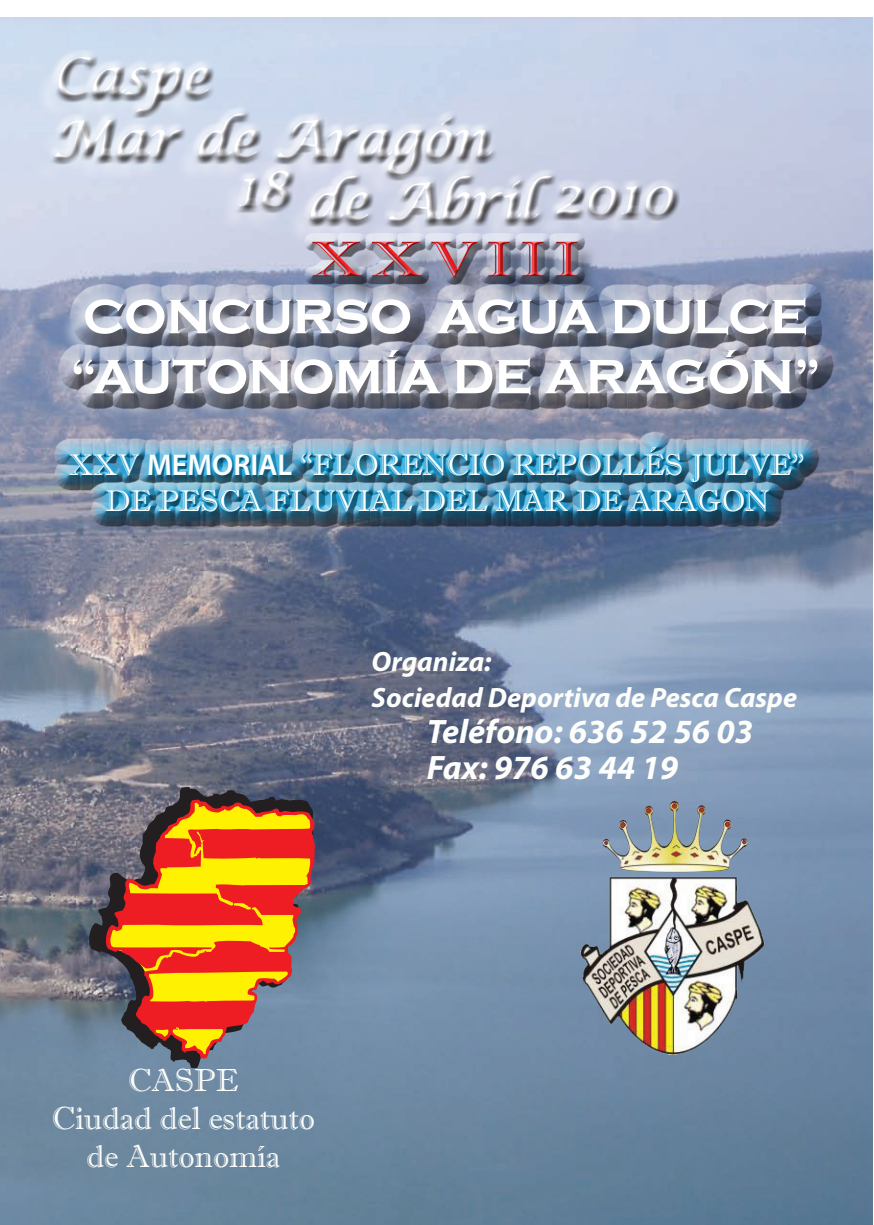
<style>
.page{position:relative;width:874px;height:1225px;background:#fff}
.page>*{position:absolute;margin:0;border:0;box-sizing:border-box;transform-origin:0 0}
.t1{font:italic 52px "Lucida Calligraphy";color:#fff}
.t2{font:700 50px/60px "Copperplate Gothic";color:#fff}
.t3{font:50px "Imprint MT Shadow";letter-spacing:.12em;color:#ee1e23;scale:1.29 1}
.t4{font:italic 700 34px/36px "Myriad Pro";color:#fdfefb}
.t5{font:32px/38.4px "Imprint MT Shadow";color:#fdfefb;text-align:center}
.t6{font:30px/36px "Imprint MT Shadow";color:#fdfefb;text-align:center}
.t7{font:italic 700 28px/36px "Myriad Pro";color:#fdfefb}
.s1{font-family:"Myriad Pro";font-weight:600;color:#fcfefd}
</style>
<div class="page">
<img style="left:0;top:17px;width:872px;height:1208px">
<svg style="left:88px;top:790px;width:223px;height:277px;background:#b1713f"></svg>
<div style="left:29px;top:59px;width:639px;height:187px;background:#fff;opacity:.75"></div>
<div style="left:41px;top:44px;width:642px;height:189px;background:#cbd7ec"></div>
<div style="left:49px;top:53px;width:631px;height:176px;background:#231f20;opacity:.75"></div>
<div style="left:48px;top:301px;width:764px;height:116px;background:#fff;opacity:.75"></div>
<div style="left:58px;top:283px;width:774px;height:116px;background:#fff;opacity:.75"></div>
<div style="left:58px;top:288px;width:774px;height:122px;background:#231f20;opacity:.75"></div>
<div style="left:54px;top:431px;width:764px;height:86px;background:#fff;opacity:.75"></div>
<div style="left:54px;top:437px;width:764px;height:90px;background:#231f20;opacity:.75"></div>
<div style="left:314px;top:244px;width:285px;height:56px;background:#231f20;opacity:.75"></div>
<div style="left:298px;top:228px;width:288px;height:61px;background:#fff;opacity:.75"></div>
<div style="left:304px;top:233px;width:281px;height:46px;background:#fff;opacity:.75"></div>
<div style="left:304px;top:237px;width:281px;height:48px;background:#231f20;opacity:.75"></div>
<img style="left:579px;top:800px;width:185px;height:255px">
<h1 class="t1" style="left:53px;top:46px;width:158px">Caspe</h1>
<h1 class="t1" style="left:53px;top:108px;width:437px">Mar de Aragón</h1>
<h1 class="t1" style="left:235px;top:170px;width:440px">18 de Abril 2010</h1>
<h2 class="t3" style="left:311px;top:230px;width:210px">XXVIII</h2>
<h2 class="t2" style="left:70px;top:287px;width:752px">CONCURSO AGUA DULCE “AUTONOMÍA DE ARAGÓN”</h2>
<p class="t6" style="left:69px;top:447px;width:736px">XXV <span class="s1">MEMORIAL</span> “FLORENCIO REPOLLÉS JULVE”<br>DE PESCA FLUVIAL DEL MAR DE ARAGON</p>
<p class="t7" style="left:371px;top:643px;width:427px">Organiza:<br>Sociedad Deportiva de Pesca Caspe</p>
<p class="t4" style="left:426px;top:713px;width:328px">Teléfono: 636 52 56 03<br>Fax: 976 63 44 19</p>
<p class="t5" style="left:52px;top:1060px;width:264px">CASPE<br>Ciudad del estatuto de Autonomía</p>
</div>
